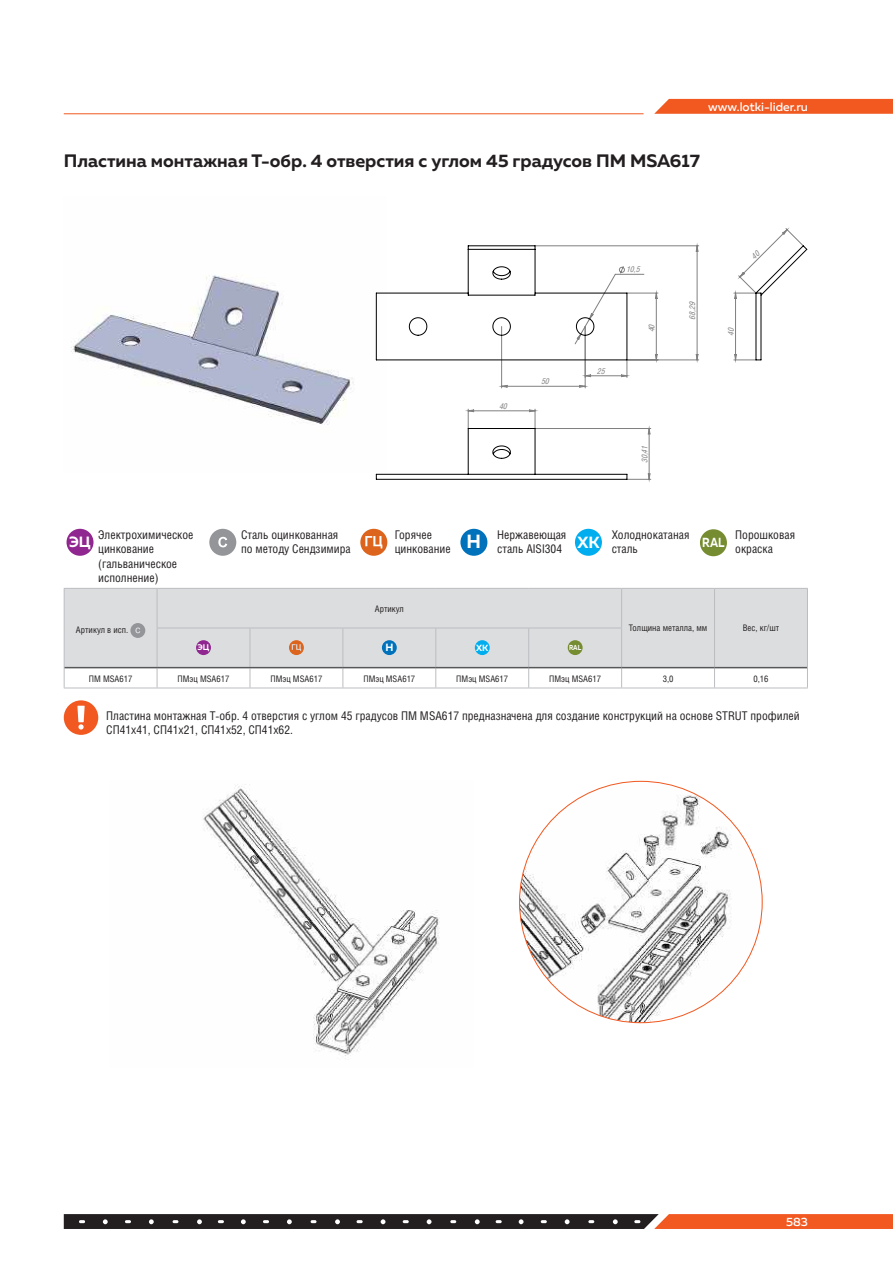
<style>
.page{position:relative;width:893px;height:1263px;background:#fff}
.page>*{position:absolute;margin:0;border:0;box-sizing:border-box;transform-origin:0 0}
.t1{font:700 18px "Muller";color:#231f20}
.t2{font:700 14.85px "Muller";color:#fff}
.t3{font:700 13.2px "Muller";color:#fff;scale:.84 1}
.t4{font:12px/14.4px "Helios Cond C";color:#231f20}
.t5{font:500 12px "Muller";color:#fff}
.t6{font:700 10.5px "Muller";color:#fff}
.t7{font:9px "Helios Cond C";color:#231f20}
.t8{font:700 8.85px "Muller";color:#fff}
.t9{font:700 8.25px "Muller";color:#fff}
.t10{font:italic 8.1px "Helios Cond";color:#808080}
.t11{font:700 7.2px "Muller";color:#fff;scale:.84 1}
</style>
<div class="page">
<img style="left:71px;top:275px;width:305px;height:150px">
<svg style="left:209px;top:529px;width:27px;height:27px"></svg>
<div style="left:460px;top:529px;width:27px;height:27px;background:#0072bc;border-radius:50%"></div>
<svg style="left:360px;top:529px;width:27px;height:27px"></svg>
<div style="left:67px;top:529px;width:27px;height:27px;background:#90268f;border-radius:50%"></div>
<div style="left:575px;top:529px;width:27px;height:27px;background:#00aeef;border-radius:50%"></div>
<div style="left:700px;top:529px;width:27px;height:27px;background:#768c31;border-radius:50%"></div>
<div style="left:65px;top:589px;width:742px;height:78px;background:#dcdddf"></div>
<hr style="left:64px;top:588px;width:93px;height:1px;background:#bcbdc0">
<hr style="left:64px;top:589px;width:1px;height:39px;background:#bcbdc0">
<hr style="left:157px;top:588px;width:93px;height:1px;background:#bcbdc0">
<hr style="left:157px;top:589px;width:1px;height:39px;background:#bcbdc0">
<hr style="left:250px;top:588px;width:93px;height:1px;background:#bcbdc0">
<hr style="left:343px;top:588px;width:93px;height:1px;background:#bcbdc0">
<hr style="left:436px;top:588px;width:93px;height:1px;background:#bcbdc0">
<hr style="left:529px;top:588px;width:93px;height:1px;background:#bcbdc0">
<hr style="left:622px;top:588px;width:92px;height:1px;background:#bcbdc0">
<hr style="left:621px;top:589px;width:1px;height:39px;background:#bcbdc0">
<hr style="left:714px;top:588px;width:94px;height:1px;background:#bcbdc0">
<hr style="left:714px;top:589px;width:1px;height:39px;background:#bcbdc0">
<hr style="left:807px;top:589px;width:1px;height:39px;background:#bcbdc0">
<hr style="left:64px;top:628px;width:1px;height:40px;background:#bcbdc0">
<hr style="left:157px;top:628px;width:93px;height:1px;background:#bcbdc0">
<hr style="left:157px;top:628px;width:1px;height:39px;background:#bcbdc0">
<hr style="left:250px;top:628px;width:93px;height:1px;background:#bcbdc0">
<hr style="left:250px;top:628px;width:1px;height:39px;background:#bcbdc0">
<hr style="left:343px;top:628px;width:93px;height:1px;background:#bcbdc0">
<hr style="left:342px;top:628px;width:1px;height:39px;background:#bcbdc0">
<hr style="left:436px;top:628px;width:93px;height:1px;background:#bcbdc0">
<hr style="left:435px;top:628px;width:1px;height:39px;background:#bcbdc0">
<hr style="left:529px;top:628px;width:93px;height:1px;background:#bcbdc0">
<hr style="left:528px;top:628px;width:1px;height:39px;background:#bcbdc0">
<hr style="left:621px;top:628px;width:1px;height:39px;background:#bcbdc0">
<hr style="left:714px;top:628px;width:1px;height:39px;background:#bcbdc0">
<hr style="left:807px;top:628px;width:1px;height:40px;background:#bcbdc0">
<svg style="left:64px;top:668px;width:1px;height:20px"></svg>
<svg style="left:157px;top:668px;width:1px;height:20px"></svg>
<svg style="left:250px;top:668px;width:1px;height:20px"></svg>
<svg style="left:342px;top:668px;width:1px;height:20px"></svg>
<svg style="left:435px;top:668px;width:1px;height:20px"></svg>
<svg style="left:528px;top:668px;width:1px;height:20px"></svg>
<svg style="left:621px;top:668px;width:1px;height:20px"></svg>
<svg style="left:714px;top:668px;width:1px;height:20px"></svg>
<svg style="left:807px;top:668px;width:1px;height:20px"></svg>
<hr style="left:65px;top:667px;width:92px;height:1px;background:#57585a">
<hr style="left:622px;top:667px;width:92px;height:1px;background:#57585a">
<hr style="left:714px;top:667px;width:93px;height:1px;background:#57585a">
<hr style="left:157px;top:667px;width:93px;height:1px;background:#57585a">
<hr style="left:250px;top:667px;width:93px;height:1px;background:#57585a">
<hr style="left:343px;top:667px;width:93px;height:1px;background:#57585a">
<hr style="left:436px;top:667px;width:93px;height:1px;background:#57585a">
<hr style="left:529px;top:667px;width:93px;height:1px;background:#57585a">
<hr style="left:64px;top:688px;width:93px;height:1px;background:#bcbdc0">
<hr style="left:157px;top:688px;width:93px;height:1px;background:#bcbdc0">
<hr style="left:250px;top:688px;width:93px;height:1px;background:#bcbdc0">
<hr style="left:343px;top:688px;width:93px;height:1px;background:#bcbdc0">
<hr style="left:436px;top:688px;width:93px;height:1px;background:#bcbdc0">
<hr style="left:529px;top:688px;width:93px;height:1px;background:#bcbdc0">
<hr style="left:622px;top:688px;width:92px;height:1px;background:#bcbdc0">
<hr style="left:714px;top:688px;width:94px;height:1px;background:#bcbdc0">
<svg style="left:130px;top:623px;width:15px;height:15px"></svg>
<div style="left:196px;top:640px;width:15px;height:15px;background:#90268f;border-radius:50%"></div>
<svg style="left:289px;top:640px;width:15px;height:15px"></svg>
<div style="left:382px;top:640px;width:15px;height:15px;background:#0072bc;border-radius:50%"></div>
<div style="left:475px;top:640px;width:15px;height:15px;background:#00aeef;border-radius:50%"></div>
<div style="left:568px;top:640px;width:15px;height:15px;background:#768c31;border-radius:50%"></div>
<svg style="left:64px;top:700px;width:34px;height:35px"></svg>
<img style="left:203px;top:784px;width:237px;height:275px">
<img style="left:519px;top:781px;width:243px;height:242px">
<svg style="left:654px;top:99px;width:239px;height:15px;background:#f1602b"></svg>
<svg style="left:64px;top:1214px;width:829px;height:15px;background:#673b2c"></svg>
<hr style="left:64px;top:113px;width:579px;height:1px;background:#f15921">
<svg style="left:376px;top:228px;width:432px;height:253px"></svg>
<p class="t5" style="left:708px;top:99px;width:101px">www.lotki-lider.ru</p>
<h1 class="t1" style="left:64px;top:150px;width:638px">Пластина монтажная T-обр. 4 отверстия с углом 45 градусов ПМ MSA617</h1>
<p class="t10" style="left:499px;top:401px;width:12px">40</p>
<p class="t10" style="left:541px;top:377px;width:12px">50</p>
<p class="t10" style="left:597px;top:366px;width:12px">25</p>
<p class="t10" style="left:626px;top:265px;width:17px">10,5</p>
<p class="t10" style="left:647px;top:332px;width:12px;rotate:-90deg">40</p>
<p class="t10" style="left:640px;top:463px;width:21px;rotate:-90deg">30,41</p>
<p class="t10" style="left:688px;top:320px;width:21px;rotate:-90deg">68,29</p>
<p class="t10" style="left:726px;top:336px;width:12px;rotate:-90deg">40</p>
<p class="t4" style="left:98px;top:527px;width:97px">Электрохимическое цинкование (гальваническое исполнение)</p>
<p class="t4" style="left:241px;top:527px;width:111px">Сталь оцинкованная по методу Сендзимира</p>
<p class="t4" style="left:395px;top:527px;width:57px">Горячее цинкование</p>
<p class="t4" style="left:467px;top:527px;width:101px;text-indent:31px">Нержавеющая<br><sup>Н</sup> сталь AISI304</p>
<p class="t2" style="left:69px;top:532px;width:23px">ЭЦ</p>
<p class="t4" style="left:577px;top:527px;width:114px;text-indent:34px">Холоднокатаная<br><sup>ХК</sup> сталь</p>
<p class="t4" style="left:735px;top:527px;width:61px">Порошковая окраска</p>
<p class="t3" style="left:702px;top:534px;width:28px">RAL</p>
<p class="t7" style="left:76px;top:624px;width:54px">Артикул в исп.</p>
<p class="t7" style="left:375px;top:603px;width:31px">Артикул</p>
<p class="t9" style="left:198px;top:642px;width:13px">ЭЦ</p>
<p class="t6" style="left:385px;top:641px;width:10px">Н</p>
<p class="t8" style="left:476px;top:642px;width:14px">ХК</p>
<p class="t11" style="left:569px;top:643px;width:16px">RAL</p>
<p class="t7" style="left:629px;top:623px;width:80px">Толщина металла, мм</p>
<p class="t7" style="left:743px;top:623px;width:38px">Вес, кг/шт</p>
<p class="t7" style="left:89px;top:673px;width:45px">ПМ MSA617</p>
<p class="t7" style="left:178px;top:673px;width:53px">ПМэц MSA617</p>
<p class="t7" style="left:270px;top:673px;width:53px">ПМэц MSA617</p>
<p class="t7" style="left:363px;top:673px;width:53px">ПМэц MSA617</p>
<p class="t7" style="left:456px;top:673px;width:53px">ПМэц MSA617</p>
<p class="t7" style="left:549px;top:673px;width:53px">ПМэц MSA617</p>
<p class="t7" style="left:663px;top:673px;width:12px">3,0</p>
<p class="t7" style="left:753px;top:673px;width:17px">0,16</p>
<p class="t4" style="left:106px;top:708px;width:695px">Пластина монтажная T-обр. 4 отверстия с углом 45 градусов ПМ MSA617 предназначена для создание конструкций на основе STRUT профилей<br>СП41х41, СП41х21, СП41х52, СП41х62.</p>
<p class="t5" style="left:786px;top:1214px;width:23px">583</p>
</div>
